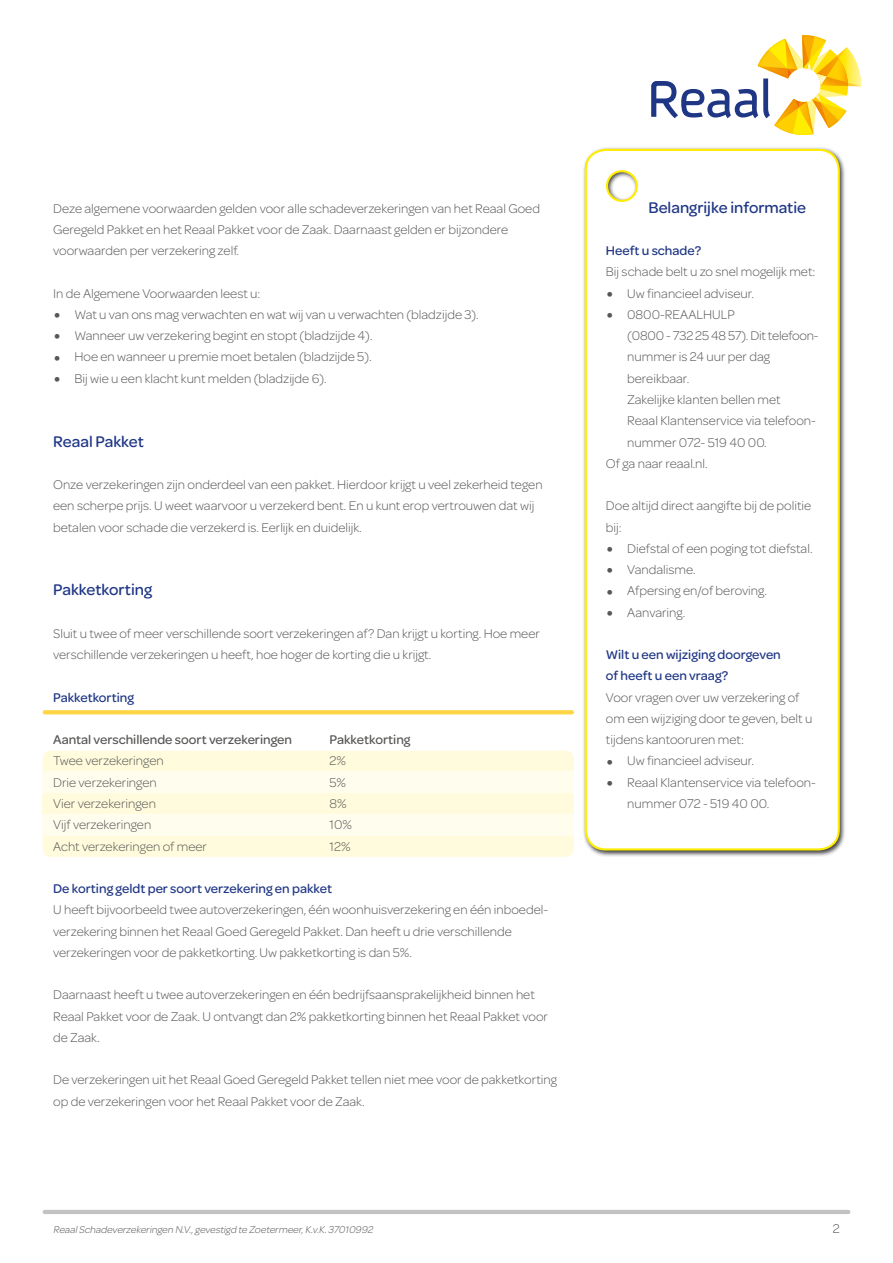
<style>
.page{position:relative;width:893px;height:1263px;background:#fff}
.page>*{position:absolute;margin:0;border:0;box-sizing:border-box;transform-origin:0 0}
.t1{font:500 16.5px "Omnes";color:#1f3685}
.t2{font:300 13.5px/21.3px "Omnes";color:#575756}
.t3{font:500 13.5px/21.3px "Omnes";color:#1f3685}
.t4{font:500 13.5px "Omnes";color:#575756}
.t5{font:italic 300 10.5px "Omnes";color:#575756}
.s1{font-size:27px}
</style>
<div class="page">
<div style="left:43px;top:836px;width:531px;height:21px;background:#fffbdc"></div>
<svg style="left:43px;top:750px;width:531px;height:22px;background:#fffbdd"></svg>
<div style="left:43px;top:772px;width:531px;height:21px;background:#fffdee"></div>
<div style="left:43px;top:793px;width:531px;height:21px;background:#fffbdc"></div>
<div style="left:43px;top:814px;width:531px;height:22px;background:#fffdee"></div>
<svg style="left:45px;top:710px;width:527px;height:4px;background:#ffd64b"></svg>
<div style="left:582px;top:146px;width:265px;height:711px;background:#000;opacity:.75"></div>
<svg style="left:584px;top:148px;width:257px;height:703px"></svg>
<svg style="left:651px;top:35px;width:210px;height:100px"></svg>
<hr style="left:45px;top:1210px;width:803px;height:4px;background:#c2c2c2">
<p class="t2" style="left:53px;top:197px;width:488px">Deze algemene voorwaarden gelden voor alle schadeverzekeringen van het Reaal Goed<br>Geregeld Pakket en het Reaal Pakket voor de Zaak. Daarnaast gelden er bijzondere voorwaarden per verzekering zelf.</p>
<p class="t2" style="left:53px;top:282px;width:209px">In de Algemene Voorwaarden leest u:</p>
<p class="t2" style="left:53px;top:303px;width:427px"><span class="s1">•</span> Wat u van ons mag verwachten en wat wij van u verwachten (bladzijde 3).</p>
<p class="t2" style="left:53px;top:325px;width:321px"><span class="s1">•</span> Wanneer uw verzekering begint en stopt (bladzijde 4).</p>
<p class="t2" style="left:53px;top:346px;width:320px"><span class="s1">•</span> Hoe en wanneer u premie moet betalen (bladzijde 5).</p>
<p class="t2" style="left:53px;top:367px;width:275px"><span class="s1">•</span> Bij wie u een klacht kunt melden (bladzijde 6).</p>
<p class="t1" style="left:53px;top:430px;width:92px">Reaal Pakket</p>
<p class="t2" style="left:53px;top:474px;width:491px">Onze verzekeringen zijn onderdeel van een pakket. Hierdoor krijgt u veel zekerheid tegen een scherpe prijs. U weet waarvoor u verzekerd bent. En u kunt erop vertrouwen dat wij betalen voor schade die verzekerd is. Eerlijk en duidelijk.</p>
<p class="t1" style="left:53px;top:578px;width:100px">Pakketkorting</p>
<p class="t2" style="left:53px;top:622px;width:488px">Sluit u twee of meer verschillende soort verzekeringen af? Dan krijgt u korting. Hoe meer verschillende verzekeringen u heeft, hoe hoger de korting die u krijgt.</p>
<p class="t3" style="left:53px;top:686px;width:82px">Pakketkorting</p>
<p class="t4" style="left:53px;top:730px;width:240px">Aantal verschillende soort verzekeringen</p>
<p class="t4" style="left:330px;top:730px;width:82px">Pakketkorting</p>
<p class="t2" style="left:53px;top:750px;width:112px">Twee verzekeringen</p>
<p class="t2" style="left:330px;top:750px;width:18px">2%</p>
<p class="t2" style="left:53px;top:771px;width:105px">Drie verzekeringen</p>
<p class="t2" style="left:330px;top:771px;width:18px">5%</p>
<p class="t2" style="left:53px;top:792px;width:104px">Vier verzekeringen</p>
<p class="t2" style="left:330px;top:792px;width:19px">8%</p>
<p class="t2" style="left:53px;top:814px;width:100px">Vijf verzekeringen</p>
<p class="t2" style="left:330px;top:814px;width:24px">10%</p>
<p class="t2" style="left:53px;top:835px;width:155px">Acht verzekeringen of meer</p>
<p class="t2" style="left:330px;top:835px;width:23px">12%</p>
<p class="t3" style="left:53px;top:877px;width:280px">De korting geldt per soort verzekering en pakket</p>
<p class="t2" style="left:53px;top:899px;width:496px">U heeft bijvoorbeeld twee autoverzekeringen, één woonhuisverzekering en één inboedel&shy;verzekering binnen het Reaal Goed Geregeld Pakket. Dan heeft u drie verschillende verzekeringen voor de pakketkorting. Uw pakketkorting is dan 5%.</p>
<p class="t2" style="left:53px;top:984px;width:496px">Daarnaast heeft u twee autoverzekeringen en één bedrijfsaansprakelijkheid binnen het<br>Reaal Pakket voor de Zaak. U ontvangt dan 2% pakketkorting binnen het Reaal Pakket voor de Zaak.</p>
<p class="t2" style="left:53px;top:1069px;width:505px">De verzekeringen uit het Reaal Goed Geregeld Pakket tellen niet mee voor de pakketkorting op de verzekeringen voor het Reaal Pakket voor de Zaak.</p>
<p class="t5" style="left:53px;top:1223px;width:323px">ReaalSchadeverzekeringen N.V.,gevestigd te Zoetermeer,K.v.K.37010992</p>
<p class="t1" style="left:648px;top:196px;width:159px">Belangrijke informatie</p>
<p class="t3" style="left:606px;top:239px;width:97px">Heeft u schade?</p>
<p class="t2" style="left:606px;top:261px;width:211px">Bij schade belt u zo snel mogelijk met:</p>
<p class="t2" style="left:606px;top:282px;width:150px"><span class="s1">•</span> Uw financieel adviseur.</p>
<p class="t2" style="left:606px;top:303px;width:130px"><span class="s1">•</span> 0800-REAALHULP</p>
<p class="t2" style="left:627px;top:325px;width:193px">(0800 - 732 25 48 57). Dit telefoon-</p>
<p class="t2" style="left:627px;top:346px;width:144px">nummer is 24 uur per dag</p>
<p class="t2" style="left:627px;top:367px;width:64px">bereikbaar.</p>
<p class="t2" style="left:627px;top:388px;width:155px">Zakelijke klanten bellen met</p>
<p class="t2" style="left:627px;top:410px;width:190px">Reaal Klantenservice via telefoon-</p>
<p class="t2" style="left:627px;top:431px;width:141px">nummer 072- 519 40 00.</p>
<p class="t2" style="left:606px;top:452px;width:103px">Of ga naar reaal.nl.</p>
<p class="t2" style="left:606px;top:495px;width:207px">Doe altijd direct aangifte bij de politie bij:</p>
<p class="t2" style="left:606px;top:537px;width:208px"><span class="s1">•</span> Diefstal of een poging tot diefstal.</p>
<p class="t2" style="left:606px;top:559px;width:91px"><span class="s1">•</span> Vandalisme.</p>
<p class="t2" style="left:606px;top:580px;width:162px"><span class="s1">•</span> Afpersing en/of beroving.</p>
<p class="t2" style="left:606px;top:601px;width:81px"><span class="s1">•</span> Aanvaring.</p>
<p class="t3" style="left:606px;top:643px;width:176px">Wilt u een wijziging doorgeven of heeft u een vraag?</p>
<p class="t2" style="left:606px;top:686px;width:208px">Voor vragen over uw verzekering of om een wijziging door te geven, belt u tijdens kantooruren met:</p>
<p class="t2" style="left:606px;top:750px;width:150px"><span class="s1">•</span> Uw financieel adviseur.</p>
<p class="t2" style="left:627px;top:771px;width:190px;text-indent:-21px"><span class="s1">•</span> Reaal Klantenservice via telefoon&shy;nummer 072 - 519 40 00.</p>
<p class="t2" style="left:833px;top:1218px;width:8px">2</p>
</div>
